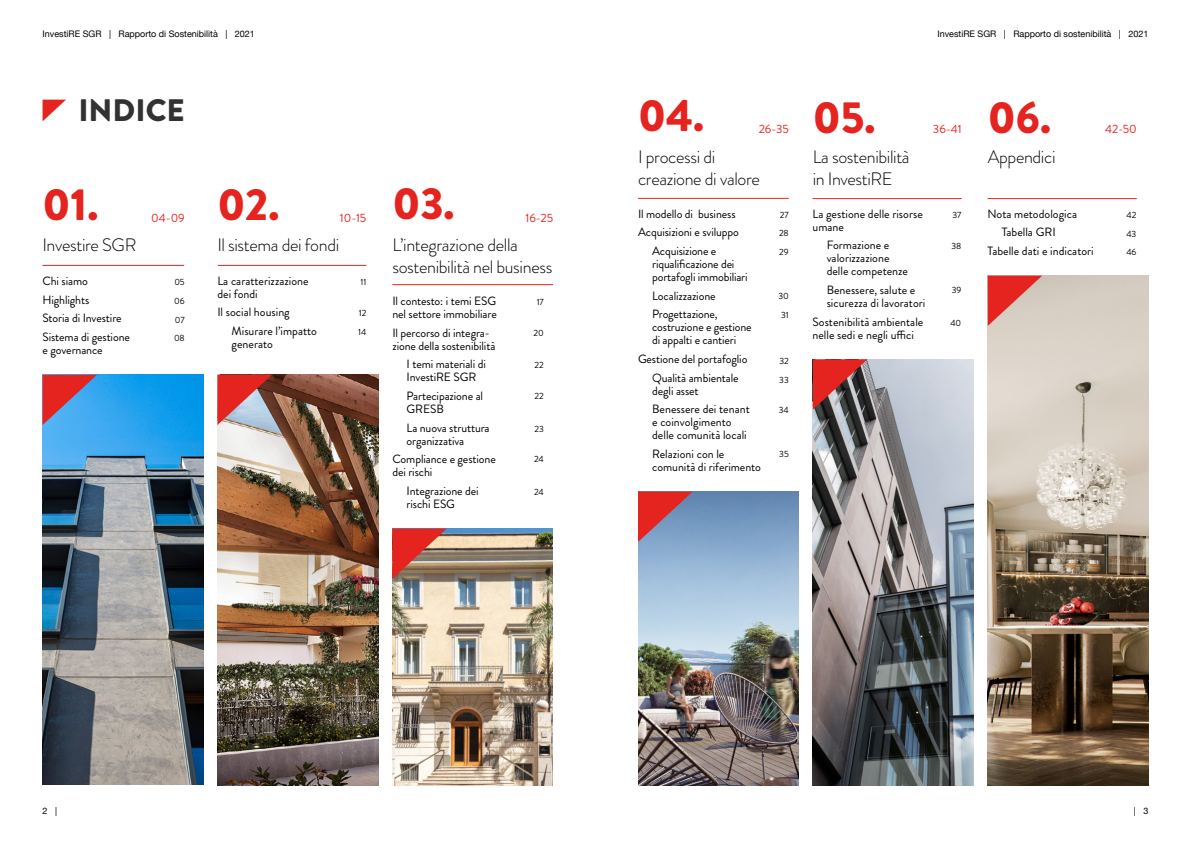
<style>
.page{position:relative;width:1191px;height:842px;background:#fff}
.page>*{position:absolute;margin:0;border:0;box-sizing:border-box;transform-origin:0 0}
.t1{font:900 45px "Brandon Grotesque";color:#e5231f}
.t2{font:900 31px "Brandon Grotesque";color:#333232}
.t3{font:300 18px/22px "Brandon Grotesque";letter-spacing:-.02em;color:#000}
.t4{font:12px/13px "Brandon Grotesque";letter-spacing:-.01em;color:#000}
.t5{font:12px "Brandon Grotesque";color:#e5231f}
.t6{font:9px "Helvetica Neue";color:#000}
.t7{font:9px/18.7px "Brandon Grotesque";letter-spacing:-.01em;color:#000;text-align:justify}
</style>
<div class="page">
<img style="left:43px;top:375px;width:160px;height:410px">
<img style="left:217px;top:375px;width:161px;height:410px">
<img style="left:392px;top:529px;width:161px;height:256px">
<img style="left:638px;top:492px;width:160px;height:293px">
<img style="left:813px;top:359px;width:160px;height:426px">
<img style="left:987px;top:276px;width:161px;height:509px">
<hr style="left:43px;top:265px;width:141px;height:1px;background:#e5231f">
<hr style="left:218px;top:265px;width:148px;height:1px;background:#e5231f">
<hr style="left:392px;top:284px;width:161px;height:1px;background:#e5231f">
<hr style="left:638px;top:198px;width:151px;height:1px;background:#e5231f">
<hr style="left:987px;top:198px;width:149px;height:1px;background:#e5231f">
<hr style="left:812px;top:198px;width:149px;height:1px;background:#e5231f">
<svg style="left:43px;top:375px;width:54px;height:50px;background:#93688a"></svg>
<svg style="left:217px;top:375px;width:55px;height:50px;background:#c4686b"></svg>
<svg style="left:392px;top:529px;width:55px;height:50px;background:#be5648"></svg>
<svg style="left:638px;top:492px;width:54px;height:50px;background:#ae5e70"></svg>
<svg style="left:813px;top:359px;width:54px;height:51px;background:#9f403f"></svg>
<svg style="left:987px;top:276px;width:55px;height:50px;background:#dc7971"></svg>
<svg style="left:43px;top:100px;width:23px;height:21px"></svg>
<p class="t6" style="left:43px;top:27px;width:214px">InvestiRE SGR | Rapporto di Sostenibilità | 2021</p>
<p class="t6" style="left:937px;top:27px;width:213px">InvestiRE SGR | Rapporto di sostenibilità | 2021</p>
<h2 class="t2" style="left:78px;top:89px;width:108px">INDICE</h2>
<h1 class="t1" style="left:43px;top:172px;width:57px">01.</h1>
<h3 class="t3" style="left:43px;top:234px;width:95px">Investire SGR</h3>
<p class="t4" style="left:43px;top:272px;width:89px;line-height:18.7px">Chi siamo<br>Highlights<br>Storia di Investire<br>Sistema di gestione</p>
<p class="t4" style="left:43px;top:344px;width:62px">e governance</p>
<h1 class="t1" style="left:392px;top:172px;width:64px">03.</h1>
<h1 class="t1" style="left:217px;top:172px;width:63px">02.</h1>
<h3 class="t3" style="left:217px;top:234px;width:123px">Il sistema dei fondi</h3>
<p class="t4" style="left:217px;top:274px;width:93px">La caratterizzazione dei fondi</p>
<p class="t4" style="left:231px;top:303px;width:87px;line-height:18.7px;text-indent:-14px">Il social housing<br>Misurare l’impatto</p>
<p class="t4" style="left:231px;top:337px;width:43px">generato</p>
<p class="t5" style="left:151px;top:209px;width:35px">04-09</p>
<p class="t5" style="left:340px;top:209px;width:28px">10-15</p>
<p class="t5" style="left:525px;top:209px;width:29px">16-25</p>
<h3 class="t3" style="left:392px;top:234px;width:161px">L’integrazione della sostenibilità nel business</h3>
<p class="t7" style="left:360px;top:272px;width:7px">11</p>
<p class="t7" style="left:358px;top:304px;width:10px">12<br>14</p>
<p class="t7" style="left:174px;top:273px;width:12px">05<br>06<br>07<br>08</p>
<p class="t4" style="left:392px;top:294px;width:106px">Il contesto: i temi ESG nel settore immobiliare</p>
<p class="t4" style="left:392px;top:326px;width:104px">Il percorso di integra&shy;zione della sostenibilità</p>
<p class="t4" style="left:406px;top:358px;width:81px">I temi materiali di<br>InvestiRE SGR</p>
<p class="t4" style="left:406px;top:389px;width:78px">Partecipazione al<br>GRESB</p>
<p class="t4" style="left:406px;top:421px;width:85px">La nuova struttura organizzativa</p>
<p class="t4" style="left:392px;top:453px;width:105px">Compliance e gestione dei rischi</p>
<p class="t4" style="left:406px;top:484px;width:74px">Integrazione dei rischi ESG</p>
<p class="t7" style="left:537px;top:292px;width:9px">17</p>
<p class="t7" style="left:533px;top:324px;width:12px">20</p>
<p class="t7" style="left:534px;top:355px;width:11px">22</p>
<p class="t7" style="left:534px;top:387px;width:11px">22</p>
<p class="t7" style="left:534px;top:420px;width:11px">23</p>
<p class="t7" style="left:534px;top:450px;width:11px">24</p>
<p class="t7" style="left:534px;top:483px;width:11px">24</p>
<h1 class="t1" style="left:638px;top:84px;width:68px">04.</h1>
<h1 class="t1" style="left:812px;top:85px;width:64px">05.</h1>
<h1 class="t1" style="left:987px;top:85px;width:65px">06.</h1>
<p class="t5" style="left:758px;top:121px;width:32px">26-35</p>
<p class="t5" style="left:933px;top:121px;width:30px">36-41</p>
<p class="t5" style="left:1105px;top:121px;width:33px">42-50</p>
<h3 class="t3" style="left:638px;top:145px;width:123px">I processi di creazione di valore</h3>
<p class="t4" style="left:638px;top:207px;width:99px">Il modello di business</p>
<p class="t4" style="left:638px;top:226px;width:102px">Acquisizioni e sviluppo</p>
<p class="t4" style="left:652px;top:245px;width:66px">Acquisizione e</p>
<p class="t4" style="left:652px;top:258px;width:97px">riqualificazione dei portafogli immobiliari</p>
<p class="t4" style="left:652px;top:286px;width:67px;line-height:18.7px">Localizzazione<br>Progettazione,</p>
<p class="t4" style="left:652px;top:321px;width:101px">costruzione e gestione di appalti e cantieri</p>
<p class="t4" style="left:638px;top:350px;width:111px;line-height:18.7px;text-align:center">Gestione del portafoglio<br>Qualità ambientale</p>
<p class="t4" style="left:652px;top:381px;width:99px;line-height:18.7px">degli asset<br>Benessere dei tenant</p>
<p class="t4" style="left:652px;top:416px;width:96px">e coinvolgimento delle comunità locali</p>
<p class="t4" style="left:652px;top:448px;width:110px">Relazioni con le comunità di riferimento</p>
<p class="t7" style="left:779px;top:205px;width:11px">27<br>28<br>29</p>
<p class="t7" style="left:778px;top:287px;width:12px;text-align:center">30<br>31</p>
<p class="t7" style="left:779px;top:351px;width:11px">32<br>33</p>
<p class="t7" style="left:779px;top:400px;width:11px">34</p>
<p class="t7" style="left:779px;top:444px;width:11px">35</p>
<h3 class="t3" style="left:812px;top:146px;width:98px">La sostenibilità</h3>
<h3 class="t3" style="left:987px;top:146px;width:69px">Appendici</h3>
<h3 class="t3" style="left:812px;top:168px;width:81px">in InvestiRE</h3>
<p class="t4" style="left:812px;top:207px;width:112px">La gestione delle risorse umane</p>
<p class="t4" style="left:826px;top:239px;width:83px">Formazione e valorizzazione delle competenze</p>
<p class="t4" style="left:826px;top:284px;width:100px">Benessere, salute e sicurezza di lavoratori</p>
<p class="t4" style="left:812px;top:315px;width:112px">Sostenibilità ambientale nelle sedi e negli uffici</p>
<p class="t7" style="left:952px;top:205px;width:10px">37</p>
<p class="t7" style="left:951px;top:237px;width:11px">38</p>
<p class="t7" style="left:951px;top:281px;width:11px">39</p>
<p class="t7" style="left:950px;top:314px;width:12px">40</p>
<p class="t4" style="left:987px;top:207px;width:91px">Nota metodologica</p>
<p class="t4" style="left:1001px;top:226px;width:55px">Tabella GRI</p>
<p class="t4" style="left:987px;top:245px;width:108px">Tabelle dati e indicatori</p>
<p class="t7" style="left:1126px;top:205px;width:12px">42<br>43<br>46</p>
<p class="t6" style="left:43px;top:804px;width:16px">2 |</p>
<p class="t6" style="left:1134px;top:804px;width:16px">| 3</p>
</div>
